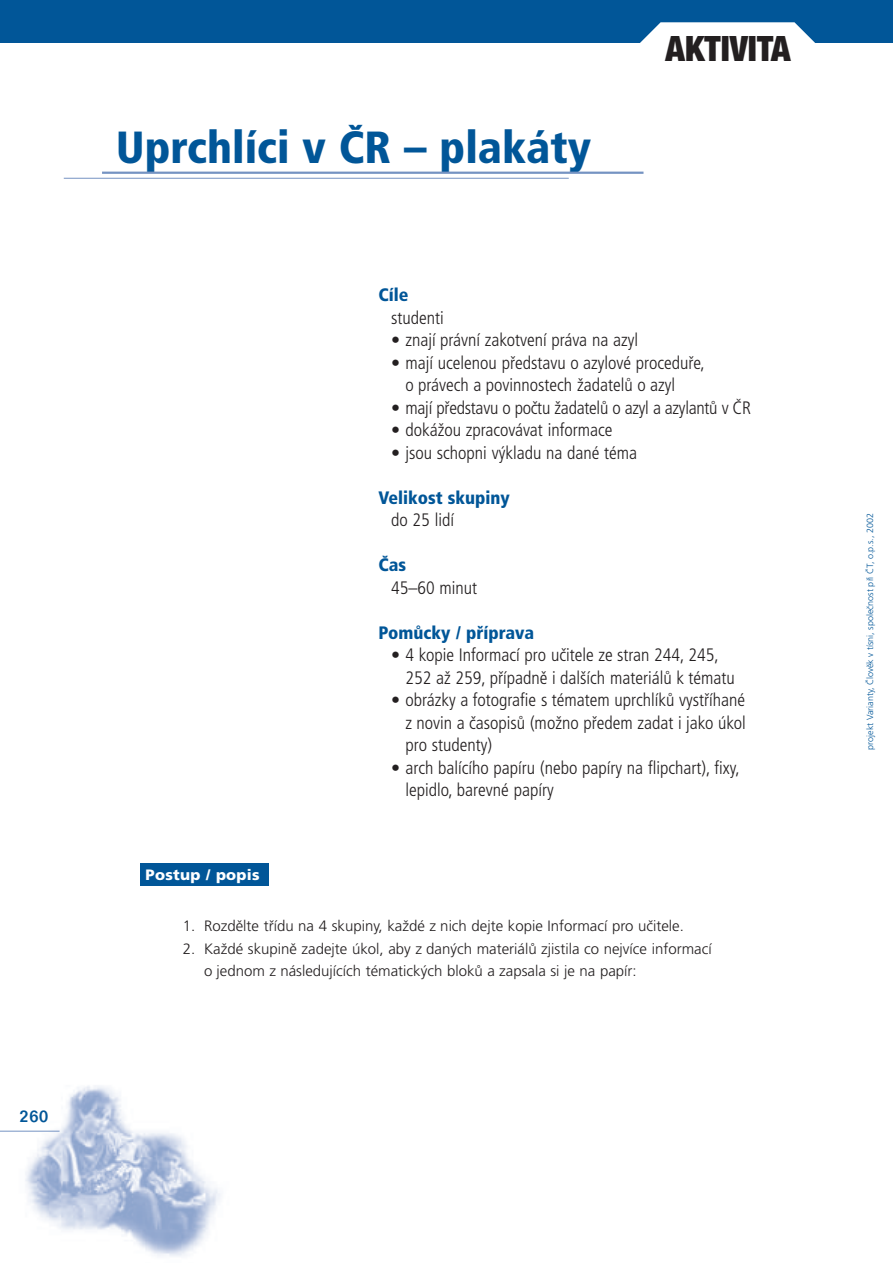
<style>
.page{position:relative;width:893px;height:1263px;background:#fff}
.page>*{position:absolute;margin:0;border:0;box-sizing:border-box;transform-origin:0 0}
.t1{font:900 condensed 45px "Frutiger CE";color:#015698}
.t2{font:900 condensed 34.95px "Helvetica Neue CE";color:#231f20}
.t3{font:300 condensed 18px/22.5px "Frutiger CE";color:#231f20}
.t4{font:900 condensed 18px "Frutiger CE";color:#015698}
.t5{font:500 18px "Folio TEE";color:#015698}
.t6{font:300 15px/22.5px "Frutiger CE";color:#231f20}
.t7{font:900 15px "Frutiger CE";letter-spacing:.02em;color:#fff}
.t8{font:300 9px "Frutiger CE";color:#015698}
</style>
<div class="page">
<img style="left:0;top:1086px;width:221px;height:170px">
<hr style="left:0;top:1131px;width:60px;height:1px;background:#7593c2">
<div style="left:140px;top:864px;width:129px;height:22px;background:#015698"></div>
<hr style="left:102px;top:172px;width:541px;height:2px;background:#7593c2">
<hr style="left:64px;top:178px;width:505px;height:1px;background:#7593c2">
<div style="left:0;top:0;width:893px;height:43px;background:#015698"></div>
<svg style="left:640px;top:22px;width:175px;height:21px;background:#dee9f1"></svg>
<p class="t5" style="left:19px;top:1106px;width:31px">260</p>
<h1 class="t1" style="left:116px;top:122px;width:476px">Uprchlíci v ČR – plakáty</h1>
<h2 class="t2" style="left:666px;top:29px;width:127px">AKTIVITA</h2>
<p class="t4" style="left:378px;top:284px;width:32px">Cíle</p>
<p class="t3" style="left:391px;top:306px;width:54px">studenti</p>
<p class="t3" style="left:391px;top:329px;width:248px">• znají právní zakotvení práva na azyl</p>
<p class="t3" style="left:405px;top:351px;width:301px;text-indent:-14px">• mají ucelenou představu o azylové proceduře, o právech a povinnostech žadatelů o azyl</p>
<p class="t3" style="left:391px;top:396px;width:361px">• mají představu o počtu žadatelů o azyl a azylantů v ČR</p>
<p class="t3" style="left:391px;top:419px;width:223px">• dokážou zpracovávat informace</p>
<p class="t3" style="left:391px;top:441px;width:248px">• jsou schopni výkladu na dané téma</p>
<p class="t4" style="left:378px;top:487px;width:133px">Velikost skupiny</p>
<p class="t3" style="left:391px;top:509px;width:64px">do 25 lidí</p>
<p class="t4" style="left:378px;top:554px;width:29px">Čas</p>
<p class="t3" style="left:391px;top:576px;width:88px">45–60 minut</p>
<p class="t4" style="left:378px;top:622px;width:157px">Pomůcky / příprava</p>
<p class="t3" style="left:405px;top:644px;width:331px;text-indent:-14px">• 4 kopie Informací pro učitele ze stran 244, 245,<br>252 až 259, případně i dalších materiálů k tématu</p>
<p class="t3" style="left:405px;top:689px;width:342px;text-align:justify;text-indent:-14px">• obrázky a fotografie s tématem uprchlíků vystříhané z novin a časopisů (možno předem zadat i jako úkol pro studenty)</p>
<p class="t3" style="left:405px;top:756px;width:336px;text-indent:-14px">• arch balícího papíru (nebo papíry na flipchart), fixy, lepidlo, barevné papíry</p>
<p class="t7" style="left:146px;top:866px;width:116px">Postup / popis</p>
<p class="t6" style="left:183px;top:914px;width:502px">1. Rozdělte třídu na 4 skupiny, každé z nich dejte kopie Informací pro učitele.</p>
<p class="t6" style="left:204px;top:937px;width:509px;text-indent:-21px">2. Každé skupině zadejte úkol, aby z daných materiálů zjistila co nejvíce informací o jednom z následujících tématických bloků a zapsala si je na papír:</p>
<p class="t8" style="left:865px;top:749px;width:238px;rotate:-90deg">projekt Varianty, Člověk v tísni, společnost při ČT, o.p.s., 2002</p>
</div>
